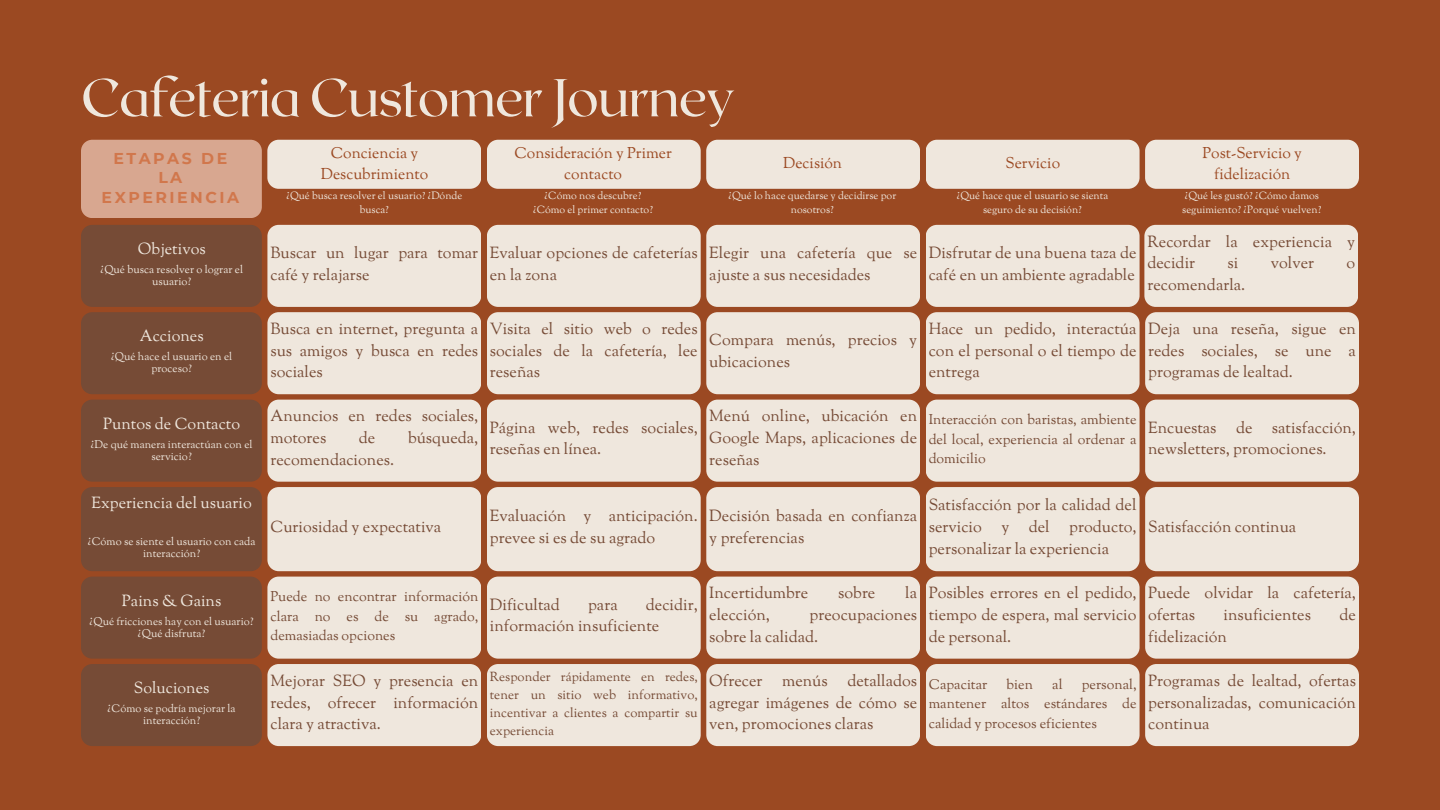
<style>
.page{position:relative;width:1440px;height:810px;background:#9b4922}
.page>*{position:absolute;margin:0;border:0;box-sizing:border-box;transform-origin:0 0}
.t1{font:53.2px "Roxborough CF";letter-spacing:-.02em;color:#efe7dd}
.t2{font:16px/21.8px "Sorts Mill Goudy";color:#764b36}
.t3{font:16px "Sorts Mill Goudy";color:#efe7dd}
.t4{font:700 15.7px/19.6px "Montserrat";letter-spacing:.16em;color:#d1774c;text-align:center}
.t5{font:15.5px/21px "Sorts Mill Goudy";color:#9b4922;text-align:center}
.t6{font:14px/19.5px "Sorts Mill Goudy";color:#764b36;text-align:justify}
.t7{font:13px/18px "Sorts Mill Goudy";color:#764b36;text-align:justify}
.t8{font:11px/12px "Sorts Mill Goudy";color:#efe7dd;text-align:center}
.t9{font:10.5px/14.2px "Sorts Mill Goudy";color:#efe7dd;text-align:center}
</style>
<div class="page">
<svg style="left:81px;top:140px;width:400px;height:78px"></svg>
<svg style="left:81px;top:400px;width:400px;height:171px;background:#b69b8a"></svg>
<svg style="left:81px;top:577px;width:400px;height:169px;background:#b49989"></svg>
<div style="left:487px;top:400px;width:433px;height:171px;background:#efe7dd"></div>
<div style="left:487px;top:577px;width:433px;height:169px;background:#efe7dd"></div>
<div style="left:926px;top:400px;width:433px;height:171px;background:#efe7dd"></div>
<div style="left:926px;top:577px;width:433px;height:169px;background:#efe7dd"></div>
<div style="left:487px;top:140px;width:433px;height:49px;background:#efe7dd"></div>
<div style="left:926px;top:140px;width:433px;height:49px;background:#efe7dd"></div>
<svg style="left:81px;top:225px;width:400px;height:169px;background:#b49989"></svg>
<div style="left:487px;top:225px;width:433px;height:169px;background:#efe7dd"></div>
<div style="left:926px;top:225px;width:433px;height:169px;background:#efe7dd"></div>
<p class="t1" style="left:81px;top:63px;width:656px">Cafeteria Customer Journey</p>
<h3 class="t5" style="left:321px;top:143px;width:109px">Conciencia y<br>Descubrimiento</h3>
<h3 class="t5" style="left:514px;top:143px;width:159px">Consideración y Primer contacto</h3>
<h4 class="t5" style="left:1203px;top:143px;width:101px">Post-Servicio y fidelización</h4>
<h3 class="t4" style="left:102px;top:148px;width:139px">ETAPAS DE<br>LA<br>EXPERIENCIA</h3>
<h3 class="t5" style="left:783px;top:154px;width:60px">Decisión</h3>
<p class="t5" style="left:1006px;top:154px;width:56px">Servicio</p>
<h3 class="t9" style="left:286px;top:189px;width:178px">¿Qué busca resolver el usuario? ¿Dónde busca?</h3>
<h3 class="t9" style="left:545px;top:189px;width:98px">¿Cómo nos descubre?</h3>
<h3 class="t9" style="left:728px;top:189px;width:169px">¿Qué lo hace quedarse y decidirse por nosotros?</h3>
<h3 class="t9" style="left:957px;top:189px;width:153px">¿Qué hace que el usuario se sienta seguro de su decisión?</h3>
<h3 class="t9" style="left:1182px;top:189px;width:141px;text-align:left">¿Qué les gustó? ¿Cómo damos seguimiento? ¿Porqué vuelven?</h3>
<h3 class="t9" style="left:533px;top:203px;width:121px">¿Cómo el primer contacto?</h3>
<h3 class="t3" style="left:138px;top:238px;width:69px">Objetivos</h3>
<p class="t8" style="left:101px;top:264px;width:144px">¿Qué busca resolver o lograr el usuario?</p>
<h3 class="t3" style="left:140px;top:326px;width:65px">Acciones</h3>
<h3 class="t8" style="left:111px;top:352px;width:123px">¿Qué hace el usuario en el proceso?</h3>
<h3 class="t3" style="left:103px;top:414px;width:138px">Puntos de Contacto</h3>
<h3 class="t8" style="left:91px;top:439px;width:163px">¿De qué manera interactúan con el servicio?</h3>
<p class="t3" style="left:91px;top:493px;width:162px">Experiencia del usuario</p>
<h3 class="t8" style="left:88px;top:537px;width:169px">¿Cómo se siente el usuario con cada interacción?</h3>
<h4 class="t3" style="left:122px;top:591px;width:101px">Pains &amp; Gains</h4>
<h4 class="t8" style="left:90px;top:616px;width:166px">¿Qué fricciones hay con el usuario? ¿Qué disfruta?</h4>
<h3 class="t3" style="left:134px;top:678px;width:77px">Soluciones</h3>
<h3 class="t8" style="left:108px;top:703px;width:130px">¿Cómo se podría mejorar la interacción?</h3>
<h3 class="t2" style="left:270px;top:243px;width:209px">Buscar un lugar para tomar café y relajarse</h3>
<p class="t2" style="left:490px;top:243px;width:209px">Evaluar opciones de cafeterías en la zona</p>
<h3 class="t2" style="left:709px;top:243px;width:209px">Elegir una cafetería que se ajuste a sus necesidades</h3>
<h4 class="t2" style="left:929px;top:243px;width:209px">Disfrutar de una buena taza de café en un ambiente agradable</h4>
<h3 class="t2" style="left:1147px;top:232px;width:209px">Recordar la experiencia y decidir</h3>
<h3 class="t2" style="left:1228px;top:254px;width:12px">si</h3>
<h3 class="t2" style="left:1271px;top:254px;width:45px">volver</h3>
<h3 class="t2" style="left:1346px;top:254px;width:10px">o</h3>
<h3 class="t2" style="left:1147px;top:275px;width:99px">recomendarla.</h3>
<h1 class="t2" style="left:270px;top:319px;width:209px;text-align:justify">Busca en internet, pregunta a sus amigos y busca en redes sociales</h1>
<h2 class="t2" style="left:490px;top:319px;width:209px;text-align:justify">Visita el sitio web o redes sociales de la cafetería, lee reseñas</h2>
<h3 class="t2" style="left:709px;top:330px;width:209px">Compara menús, precios y ubicaciones</h3>
<p class="t2" style="left:929px;top:319px;width:209px;text-align:justify">Hace un pedido, interactúa con el personal o el tiempo de entrega</p>
<h3 class="t2" style="left:1148px;top:319px;width:209px;text-align:justify">Deja una reseña, sigue en redes sociales, se une a programas de lealtad.</h3>
<p class="t2" style="left:270px;top:407px;width:209px">Anuncios en redes sociales, motores</p>
<p class="t2" style="left:490px;top:418px;width:209px">Página web, redes sociales, reseñas en línea.</p>
<h3 class="t2" style="left:709px;top:407px;width:209px;text-align:justify">Menú online, ubicación en Google Maps, aplicaciones de reseñas</h3>
<p class="t6" style="left:929px;top:411px;width:209px">Interacción con baristas, ambiente del local, experiencia al ordenar a domicilio</p>
<h3 class="t2" style="left:1148px;top:418px;width:209px">Encuestas de satisfacción, newsletters, promociones.</h3>
<p class="t2" style="left:359px;top:428px;width:18px">de</p>
<p class="t2" style="left:408px;top:428px;width:72px">búsqueda,</p>
<p class="t2" style="left:270px;top:450px;width:125px">recomendaciones.</p>
<p class="t2" style="left:270px;top:517px;width:172px">Curiosidad y expectativa</p>
<h3 class="t2" style="left:490px;top:506px;width:209px">Evaluación y anticipación. prevee si es de su agrado</h3>
<h3 class="t2" style="left:709px;top:506px;width:209px">Decisión basada en confianza y preferencias</h3>
<h3 class="t6" style="left:270px;top:588px;width:209px">Puede no encontrar información clara no es de su agrado, demasiadas opciones</h3>
<h3 class="t2" style="left:270px;top:671px;width:209px;text-align:justify">Mejorar SEO y presencia en redes, ofrecer información clara y atractiva.</h3>
<h3 class="t2" style="left:490px;top:595px;width:209px;text-indent:156px">decidir, información insuficiente</h3>
<p class="t7" style="left:490px;top:668px;width:209px">Responder rápidamente en redes, tener un sitio web informativo, incentivar a clientes a compartir su experiencia</p>
<h3 class="t2" style="left:490px;top:595px;width:72px">Dificultad</h3>
<h3 class="t2" style="left:588px;top:595px;width:31px">para</h3>
<h3 class="t2" style="left:709px;top:584px;width:101px">Incertidumbre</h3>
<h3 class="t2" style="left:838px;top:584px;width:39px">sobre</h3>
<h3 class="t2" style="left:905px;top:584px;width:13px">la</h3>
<h3 class="t2" style="left:709px;top:605px;width:62px">elección,</h3>
<h3 class="t2" style="left:709px;top:605px;width:209px;text-indent:100px">preocupaciones sobre la calidad.</h3>
<h3 class="t2" style="left:709px;top:671px;width:209px;text-align:justify">Ofrecer menús detallados agregar imágenes de cómo se ven, promociones claras</h3>
<h3 class="t2" style="left:929px;top:496px;width:209px;text-align:justify">Satisfacción por la calidad del servicio y del producto, personalizar la experiencia</h3>
<p class="t2" style="left:929px;top:584px;width:209px;text-align:justify">Posibles errores en el pedido, tiempo de espera, mal servicio de personal.</p>
<h3 class="t6" style="left:929px;top:676px;width:60px">Capacitar</h3>
<h3 class="t6" style="left:1007px;top:676px;width:28px">bien</h3>
<h3 class="t6" style="left:1052px;top:676px;width:12px">al</h3>
<h3 class="t6" style="left:929px;top:676px;width:209px;text-indent:153px">personal, mantener altos estándares de calidad y procesos eficientes</h3>
<h3 class="t2" style="left:1148px;top:517px;width:150px">Satisfacción continua</h3>
<h3 class="t2" style="left:1148px;top:584px;width:209px">Puede olvidar la cafetería, ofertas</h3>
<h3 class="t2" style="left:1224px;top:605px;width:89px">insuficientes</h3>
<h3 class="t2" style="left:1339px;top:605px;width:18px">de</h3>
<h3 class="t2" style="left:1148px;top:627px;width:80px">fidelización</h3>
<h3 class="t2" style="left:1148px;top:671px;width:209px;text-align:justify">Programas de lealtad, ofertas personalizadas, comunicación continua</h3>
</div>
